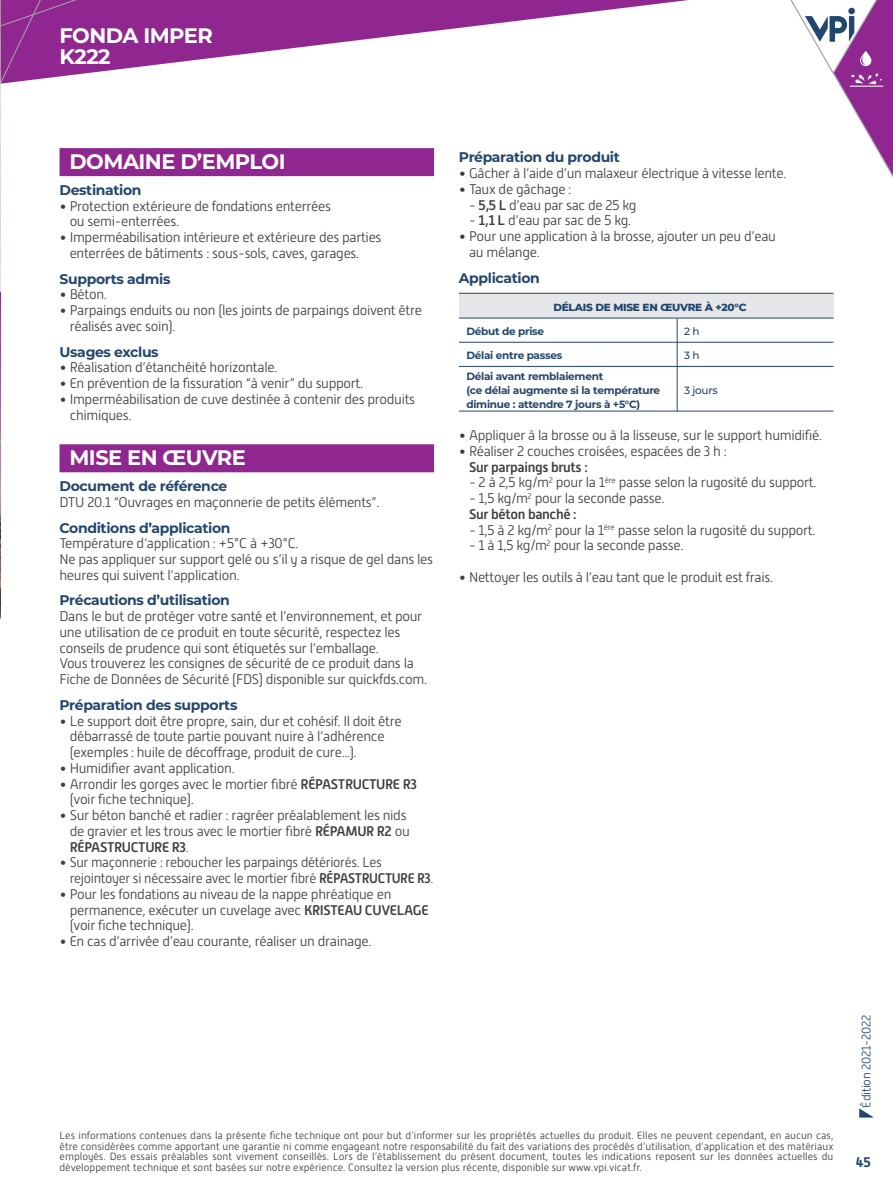
<style>
.page{position:relative;width:893px;height:1191px;background:#fff}
.page>*{position:absolute;margin:0;border:0;box-sizing:border-box;transform-origin:0 0}
.t1{font:700 21px/21px "Montserrat";letter-spacing:-.025em;color:#fff}
.t2{font:300 14px/15.8px "Alwyn New";letter-spacing:-.025em;color:#3e3e3f}
.t3{font:700 14px "Montserrat";letter-spacing:-.025em;color:#23466c}
.t4{font:500 14px "Alwyn New";letter-spacing:-.025em;color:#3e3e3f}
.t5{font:700 14px "Alwyn New";color:#23466c}
.t6{font:300 12.25px "Alwyn New";letter-spacing:-.025em;color:#23466c}
.t7{font:300 10.5px/10.5px "Alwyn New";color:#3e3e3f;text-align:justify}
.t8{font:700 10.5px/14px "Montserrat";letter-spacing:-.025em;color:#23466c}
.t9{font:800 10.5px "Montserrat";letter-spacing:-.025em;color:#23466c}
.t10{font:500 10.5px "Montserrat";letter-spacing:-.025em;color:#23466c}
.s1{font-weight:500}
</style>
<div class="page">
<svg style="left:147px;top:0;width:541px;height:66px"></svg>
<div style="left:60px;top:148px;width:374px;height:28px;background:#90268f"></div>
<div style="left:60px;top:444px;width:374px;height:28px;background:#90268f"></div>
<div style="left:459px;top:293px;width:374px;height:25px;background:#e6e7e9"></div>
<svg style="left:677px;top:319px;width:1px;height:47px"></svg>
<hr style="left:677px;top:367px;width:1px;height:44px;background:#23466c">
<hr style="left:459px;top:342px;width:218px;height:1px;background:#23466c">
<hr style="left:459px;top:366px;width:218px;height:1px;background:#23466c">
<hr style="left:459px;top:411px;width:218px;height:1px;background:#23466c">
<hr style="left:677px;top:342px;width:156px;height:1px;background:#23466c">
<hr style="left:677px;top:366px;width:156px;height:1px;background:#23466c">
<hr style="left:677px;top:411px;width:156px;height:1px;background:#23466c">
<hr style="left:459px;top:293px;width:218px;height:1px;background:#23466c">
<hr style="left:677px;top:293px;width:156px;height:1px;background:#23466c">
<hr style="left:459px;top:318px;width:218px;height:1px;background:#23466c">
<hr style="left:677px;top:318px;width:156px;height:1px;background:#23466c">
<svg style="left:859px;top:1108px;width:14px;height:9px"></svg>
<svg style="left:0;top:0;width:147px;height:619px"></svg>
<svg style="left:790px;top:0;width:103px;height:178px"></svg>
<hr style="left:850px;top:86px;width:33px;height:1px;background:#fff">
<h1 class="t1" style="left:60px;top:24px;width:155px">FONDA IMPER<br>K222</h1>
<h1 class="t1" style="left:69px;top:150px;width:218px">DOMAINE D’EMPLOI</h1>
<p class="t3" style="left:60px;top:180px;width:84px">Destination</p>
<p class="t2" style="left:70px;top:198px;width:263px;text-indent:-10px">• Protection extérieure de fondations enterrées ou semi-enterrées.</p>
<p class="t2" style="left:70px;top:229px;width:313px;text-indent:-10px">• Imperméabilisation intérieure et extérieure des parties enterrées de bâtiments : sous-sols, caves, garages.</p>
<p class="t3" style="left:60px;top:268px;width:112px">Supports admis</p>
<p class="t2" style="left:60px;top:287px;width:49px">• Béton.</p>
<p class="t2" style="left:70px;top:302px;width:354px;text-indent:-10px">• Parpaings enduits ou non (les joints de parpaings doivent être réalisés avec soin).</p>
<p class="t3" style="left:60px;top:341px;width:101px">Usages exclus</p>
<p class="t2" style="left:60px;top:360px;width:219px">• Réalisation d’étanchéité horizontale.</p>
<p class="t2" style="left:60px;top:375px;width:305px">• En prévention de la fissuration “à venir” du support.</p>
<p class="t2" style="left:70px;top:391px;width:347px;text-indent:-10px">• Imperméabilisation de cuve destinée à contenir des produits chimiques.</p>
<h1 class="t1" style="left:69px;top:446px;width:178px">MISE EN ŒUVRE</h1>
<p class="t3" style="left:60px;top:476px;width:169px">Document de référence</p>
<p class="t2" style="left:60px;top:494px;width:321px">DTU 20.1 “Ouvrages en maçonnerie de petits éléments”.</p>
<p class="t3" style="left:60px;top:517px;width:172px">Conditions d’application</p>
<p class="t2" style="left:60px;top:535px;width:375px">Température d’application : +5°C à +30°C.<br>Ne pas appliquer sur support gelé ou s’il y a risque de gel dans les heures qui suivent l’application.</p>
<p class="t3" style="left:60px;top:590px;width:172px">Précautions d’utilisation</p>
<p class="t2" style="left:60px;top:608px;width:369px">Dans le but de protéger votre santé et l’environnement, et pour une utilisation de ce produit en toute sécurité, respectez les conseils de prudence qui sont étiquetés sur l’emballage.<br>Vous trouverez les consignes de sécurité de ce produit dans la Fiche de Données de Sécurité (FDS) disponible sur quickfds.com.</p>
<p class="t3" style="left:60px;top:695px;width:179px">Préparation des supports</p>
<p class="t2" style="left:70px;top:713px;width:334px;text-indent:-10px">• Le support doit être propre, sain, dur et cohésif. Il doit être débarrassé de toute partie pouvant nuire à l’adhérence (exemples : huile de décoffrage, produit de cure...).</p>
<p class="t2" style="left:60px;top:760px;width:177px">• Humidifier avant application.</p>
<p class="t2" style="left:70px;top:776px;width:349px;text-indent:-10px">• Arrondir les gorges avec le mortier fibré <span class="s1">RÉPASTRUCTURE R3 </span>(voir fiche technique).</p>
<p class="t2" style="left:70px;top:807px;width:342px;text-indent:-10px">• Sur béton banché et radier : ragréer préalablement les nids de gravier et les trous avec le mortier fibré <span class="s1">RÉPAMUR R2</span> ou<br><span class="s1">RÉPASTRUCTURE R3</span>.</p>
<p class="t2" style="left:70px;top:855px;width:365px;text-indent:-10px">• Sur maçonnerie : reboucher les parpaings détériorés. Les rejointoyer si nécessaire avec le mortier fibré <span class="s1">RÉPASTRUCTURE R3</span>.</p>
<p class="t2" style="left:70px;top:886px;width:360px;text-indent:-10px">• Pour les fondations au niveau de la nappe phréatique en permanence, exécuter un cuvelage avec <span class="s1">KRISTEAU CUVELAGE </span>(voir fiche technique).</p>
<p class="t2" style="left:60px;top:933px;width:313px">• En cas d’arrivée d’eau courante, réaliser un drainage.</p>
<p class="t3" style="left:459px;top:147px;width:162px">Préparation du produit</p>
<p class="t2" style="left:459px;top:165px;width:329px">• Gâcher à l’aide d’un malaxeur électrique à vitesse lente.</p>
<p class="t2" style="left:459px;top:181px;width:114px">• Taux de gâchage :</p>
<p class="t2" style="left:469px;top:197px;width:169px">- <span class="s1">5,5 L</span> d’eau par sac de 25 kg</p>
<p class="t2" style="left:469px;top:213px;width:164px">- <span class="s1">1,1 L</span> d’eau par sac de 5 kg.</p>
<p class="t2" style="left:469px;top:228px;width:308px;text-indent:-10px">• Pour une application à la brosse, ajouter un peu d’eau au mélange.</p>
<p class="t3" style="left:459px;top:267px;width:83px">Application</p>
<p class="t9" style="left:553px;top:299px;width:195px">DÉLAIS DE MISE EN ŒUVRE À +20°C</p>
<p class="t8" style="left:466px;top:324px;width:79px">Début de prise</p>
<p class="t10" style="left:684px;top:324px;width:17px">2 h</p>
<p class="t8" style="left:466px;top:348px;width:98px">Délai entre passes</p>
<p class="t10" style="left:684px;top:348px;width:17px">3 h</p>
<p class="t8" style="left:466px;top:368px;width:195px">Délai avant remblaiement<br>(ce délai augmente si la température diminue : attendre 7 jours à +5°C)</p>
<p class="t10" style="left:684px;top:383px;width:35px">3 jours</p>
<p class="t2" style="left:459px;top:427px;width:365px">• Appliquer à la brosse ou à la lisseuse, sur le support humidifié.</p>
<p class="t2" style="left:459px;top:443px;width:269px">• Réaliser 2 couches croisées, espacées de 3 h :</p>
<p class="t4" style="left:469px;top:459px;width:120px">Sur parpaings bruts :</p>
<p class="t2" style="left:469px;top:475px;width:349px">- 2 à 2,5 kg/m<sup>2</sup> pour la 1<sup>ère</sup> passe selon la rugosité du support.</p>
<p class="t2" style="left:469px;top:490px;width:197px">- 1,5 kg/m<sup>2</sup> pour la seconde passe.<br><span class="s1">Sur béton banché :</span></p>
<p class="t2" style="left:469px;top:522px;width:348px">- 1,5 à 2 kg/m<sup>2</sup> pour la 1<sup>ère</sup> passe selon la rugosité du support.</p>
<p class="t2" style="left:469px;top:538px;width:216px">- 1 à 1,5 kg/m<sup>2</sup> pour la seconde passe.</p>
<p class="t2" style="left:459px;top:569px;width:316px">• Nettoyer les outils à l’eau tant que le produit est frais.</p>
<p class="t7" style="left:60px;top:1130px;width:775px">Les informations contenues dans la présente fiche technique ont pour but d’informer sur les propriétés actuelles du produit. Elles ne peuvent cependant, en aucun cas, être considérées comme apportant une garantie ni comme engageant notre responsabilité du fait des variations des procédés d’utilisation, d’application et des matériaux employés. Des essais préalables sont vivement conseillés. Lors de l’établissement du présent document, toutes les indications reposent sur les données actuelles du développement technique et sont basées sur notre expérience. Consultez la version plus récente, disponible sur www.vpi.vicat.fr.</p>
<p class="t6" style="left:860px;top:1107px;width:94px;rotate:-90deg">Édition 2021-2022</p>
<p class="t5" style="left:856px;top:1153px;width:17px">45</p>
</div>
